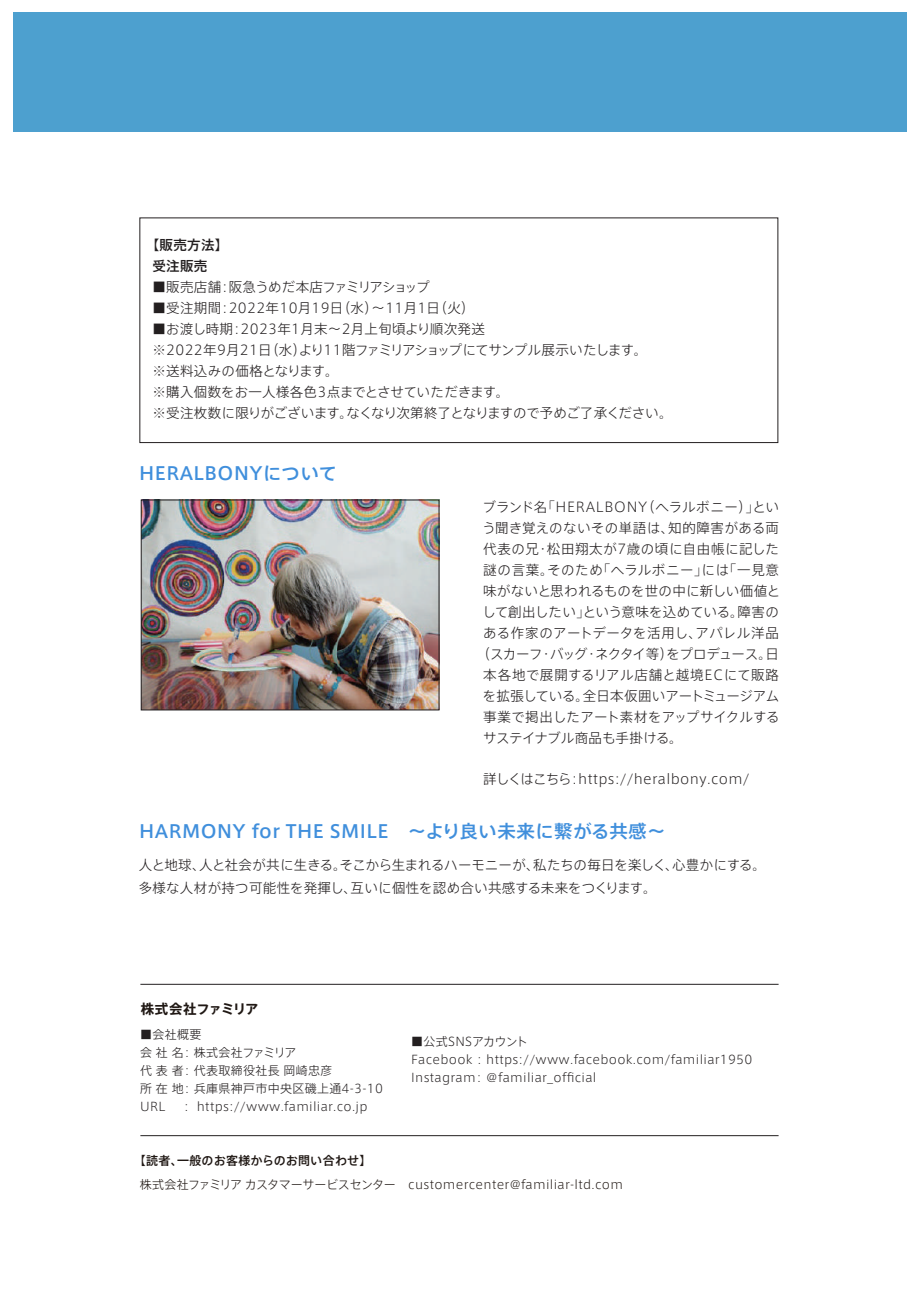
<style>
.page{position:relative;width:919px;height:1289px;background:#fff}
.page>*{position:absolute;margin:0;border:0;box-sizing:border-box;transform-origin:0 0}
.t1{font:500 18px "Axis Std";letter-spacing:.025em;color:#408fdc}
.t2{font:300 13.5px/22.5px "Axis Std";letter-spacing:.015em;color:#231f20}
.t3{font:300 13.5px/21px "Axis Std";letter-spacing:-.01em;color:#231f20}
.t4{font:300 13.5px "Axis Std";letter-spacing:.045em;color:#231f20}
.t5{font:300 13.5px "Axis Std";letter-spacing:.04em;color:#231f20}
.t6{font:300 13.5px "Axis Std";letter-spacing:-.045em;color:#231f20}
.t7{font:300 13.5px "Axis Std";letter-spacing:-.02em;color:#231f20}
.t8{font:300 13.5px "Axis Std";letter-spacing:-.055em;color:#231f20}
.t9{font:300 13.5px "Axis Std";letter-spacing:-.015em;color:#231f20}
.t10{font:500 13.5px/21px "Axis Std";letter-spacing:.025em;color:#231f20}
.t11{font:700 13.5px "Axis Std";letter-spacing:-.04em;color:#201814}
.t12{font:300 12px/18px "Axis Std";letter-spacing:.025em;color:#231f20}
.t13{font:300 12px "Axis Std";letter-spacing:.025em;color:#201814}
.t14{font:500 12px "Axis Std";letter-spacing:.025em;color:#201814}
</style>
<div class="page">
<hr style="left:140px;top:1135px;width:638px;height:1px;background:#231f20">
<div style="left:13px;top:13px;width:893px;height:119px;background:#4da0cf"></div>
<hr style="left:140px;top:984px;width:638px;height:1px;background:#231f20">
<div style="left:139px;top:217px;width:639px;height:226px;border:1px solid #231f20"></div>
<img style="left:143px;top:502px;width:294px;height:206px">
<div style="left:141px;top:500px;width:298px;height:210px;border:1px solid #231f20"></div>
<p class="t10" style="left:152px;top:234px;width:77px;text-indent:-7px">【販売方法】受注販売</p>
<p class="t8" style="left:152px;top:277px;width:278px">■販売店舗：阪急うめだ本店ファミリアショップ</p>
<p class="t2" style="left:152px;top:296px;width:324px">■受注期間：2022年10月19日（水）～11月1日（火）</p>
<p class="t3" style="left:152px;top:318px;width:521px">■お渡し時期：2023年1月末～2月上旬頃より順次発送<br>※2022年9月21日（水）より11階ファミリアショップにてサンプル展示いたします。<br>※送料込みの価格となります。<br>※購入個数をお一人様各色3点までとさせていただきます。<br>※受注枚数に限りがございます。なくなり次第終了となりますので予めご了承ください。</p>
<h1 class="t1" style="left:139px;top:459px;width:200px">HERALBONYについて</h1>
<p class="t5" style="left:482px;top:497px;width:298px">ブランド名「HERALBONY（ヘラルボニー）」とい</p>
<p class="t2" style="left:482px;top:515px;width:298px">う聞き覚えのないその単語は、知的障害がある両</p>
<p class="t4" style="left:483px;top:539px;width:297px">代表の兄・松田翔太が7歳の頃に自由帳に記した</p>
<p class="t4" style="left:483px;top:560px;width:297px">謎の言葉。そのため「ヘラルボニー」には「一見意</p>
<p class="t2" style="left:483px;top:579px;width:298px">味がないと思われるものを世の中に新しい価値と</p>
<p class="t3" style="left:482px;top:600px;width:298px">して創出したい」という意味を込めている。障害の</p>
<p class="t2" style="left:483px;top:621px;width:297px">ある作家のアートデータを活用し、アパレル洋品</p>
<p class="t6" style="left:476px;top:644px;width:304px">（スカーフ・バッグ・ネクタイ等）をプロデュース。日</p>
<p class="t2" style="left:483px;top:663px;width:297px">本各地で展開するリアル店舗と越境ECにて販路</p>
<p class="t7" style="left:483px;top:686px;width:298px">を拡張している。全日本仮囲いアートミュージアム</p>
<p class="t2" style="left:483px;top:705px;width:298px">事業で掲出したアート素材をアップサイクルする</p>
<p class="t9" style="left:483px;top:728px;width:201px">サステイナブル商品も手掛ける。</p>
<p class="t2" style="left:483px;top:766px;width:268px">詳しくはこちら：https://heralbony.com/</p>
<h1 class="t1" style="left:139px;top:818px;width:528px">HARMONY for THE SMILE　～より良い未来に繋がる共感～</h1>
<p class="t2" style="left:139px;top:853px;width:628px">人と地球、人と社会が共に生きる。そこから生まれるハーモニーが、私たちの毎日を楽しく、心豊かにする。多様な人材が持つ可能性を発揮し、互いに個性を認め合い共感する未来をつくります。</p>
<p class="t11" style="left:141px;top:998px;width:119px">株式会社ファミリア</p>
<p class="t12" style="left:140px;top:1024px;width:244px">■会社概要<br>会 社 名： 株式会社ファミリア<br>代 表 者： 代表取締役社長 岡崎忠彦<br>所 在 地： 兵庫県神戸市中央区磯上通4-3-10<br>URL ： https://www.familiar.co.jp</p>
<p class="t12" style="left:411px;top:1031px;width:342px">■公式SNSアカウント<br>Facebook ： https://www.facebook.com/familiar1950<br>Instagram： ＠familiar_official　</p>
<p class="t14" style="left:134px;top:1150px;width:245px">【読者、一般のお客様からのお問い合わせ】　</p>
<p class="t13" style="left:140px;top:1175px;width:484px">株式会社ファミリア カスタマーサービスセンター　customercenter@familiar-ltd.com</p>
</div>
